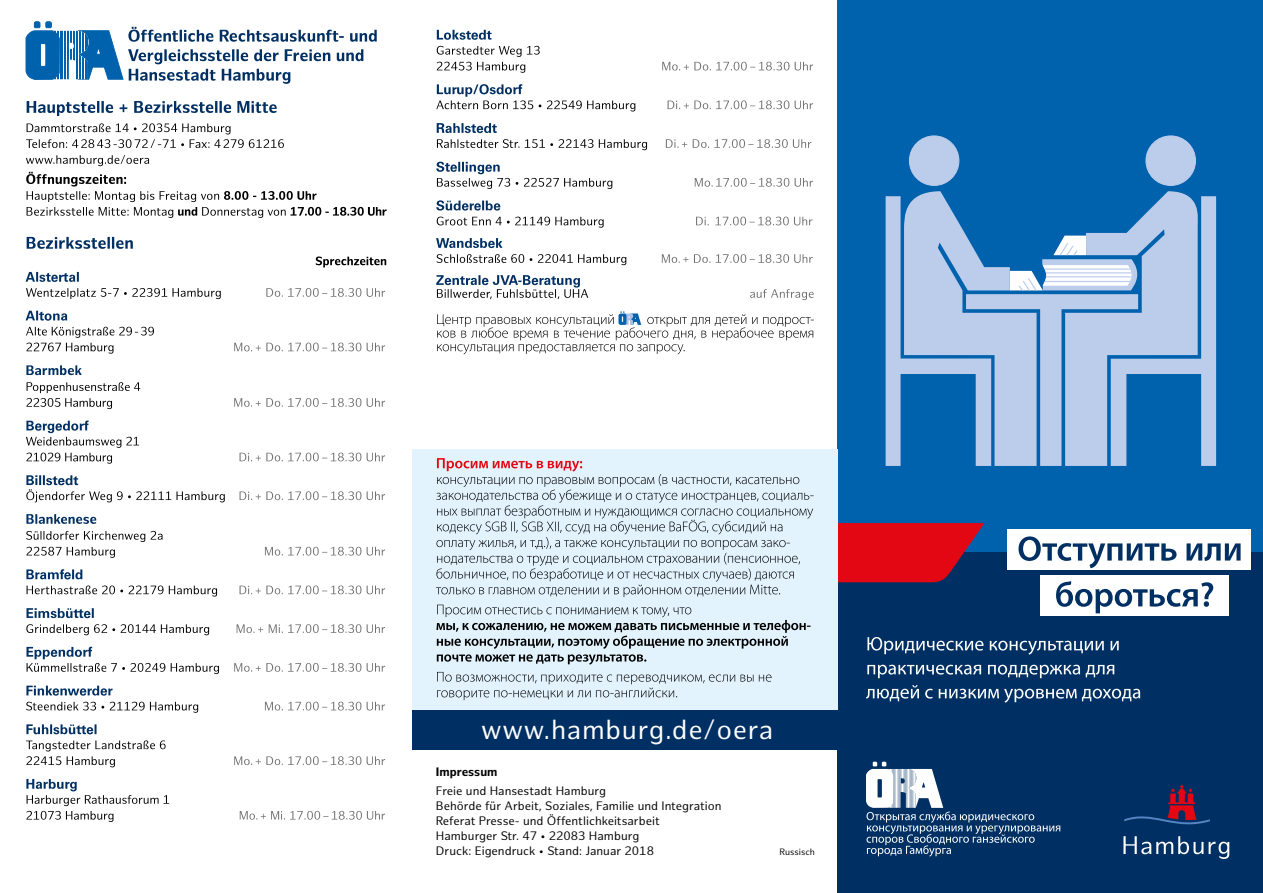
<style>
.page{position:relative;width:1263px;height:893px;background:#fff}
.page>*{position:absolute;margin:0;border:0;box-sizing:border-box;transform-origin:0 0}
.t1{font:27px "Hamburg Sans";letter-spacing:.025em;color:#fff}
.t2{font:12px/15px "Hamburg Sans";color:#000}
.t3{font:700 12px "Hamburg Sans";color:#000}
.t4{font:9px "Hamburg Sans";color:#000}
</style>
<div class="page">
<div style="left:838px;top:0;width:425px;height:553px;background:#0061ad"></div>
<div style="left:909px;top:136px;width:50px;height:49px;background:#bccdeb;border-radius:50%"></div>
<div style="left:909px;top:136px;width:50px;height:50px;border:1px solid #bccdeb;border-radius:50%"></div>
<div style="left:1146px;top:136px;width:49px;height:49px;background:#bccdeb;border-radius:50%"></div>
<div style="left:1146px;top:136px;width:50px;height:50px;border:1px solid #bccdeb;border-radius:50%"></div>
<svg style="left:886px;top:191px;width:330px;height:275px"></svg>
<div style="left:838px;top:553px;width:425px;height:340px;background:#003063"></div>
<svg style="left:1123px;top:836px;width:106px;height:23px"></svg>
<svg style="left:1124px;top:785px;width:86px;height:40px"></svg>
<svg style="left:838px;top:523px;width:146px;height:59px"></svg>
<div style="left:412px;top:449px;width:426px;height:289px;background:#e2f3fd"></div>
<div style="left:412px;top:710px;width:426px;height:40px;background:#003063"></div>
<svg style="left:240px;top:811px;width:145px;height:9px"></svg>
<svg style="left:26px;top:779px;width:143px;height:43px"></svg>
<svg style="left:234px;top:756px;width:151px;height:9px"></svg>
<svg style="left:26px;top:740px;width:140px;height:27px"></svg>
<svg style="left:26px;top:724px;width:71px;height:10px"></svg>
<svg style="left:265px;top:702px;width:120px;height:8px"></svg>
<svg style="left:26px;top:702px;width:172px;height:11px"></svg>
<svg style="left:26px;top:686px;width:87px;height:10px"></svg>
<svg style="left:234px;top:663px;width:151px;height:9px"></svg>
<svg style="left:27px;top:647px;width:192px;height:27px"></svg>
<svg style="left:237px;top:624px;width:148px;height:9px"></svg>
<svg style="left:26px;top:624px;width:183px;height:11px"></svg>
<svg style="left:27px;top:608px;width:67px;height:10px"></svg>
<svg style="left:240px;top:585px;width:145px;height:9px"></svg>
<svg style="left:27px;top:585px;width:190px;height:12px"></svg>
<svg style="left:26px;top:569px;width:56px;height:10px"></svg>
<svg style="left:265px;top:547px;width:120px;height:9px"></svg>
<svg style="left:26px;top:531px;width:136px;height:27px"></svg>
<svg style="left:26px;top:514px;width:70px;height:10px"></svg>
<svg style="left:240px;top:491px;width:145px;height:9px"></svg>
<svg style="left:26px;top:475px;width:199px;height:27px"></svg>
<svg style="left:240px;top:453px;width:145px;height:8px"></svg>
<svg style="left:26px;top:420px;width:113px;height:44px"></svg>
<svg style="left:234px;top:398px;width:151px;height:9px"></svg>
<svg style="left:26px;top:382px;width:114px;height:27px"></svg>
<svg style="left:26px;top:365px;width:56px;height:10px"></svg>
<svg style="left:234px;top:343px;width:151px;height:8px"></svg>
<svg style="left:26px;top:327px;width:128px;height:27px"></svg>
<svg style="left:26px;top:311px;width:41px;height:10px"></svg>
<svg style="left:266px;top:288px;width:119px;height:9px"></svg>
<svg style="left:26px;top:288px;width:195px;height:11px"></svg>
<svg style="left:26px;top:272px;width:53px;height:10px"></svg>
<svg style="left:316px;top:256px;width:70px;height:11px"></svg>
<svg style="left:27px;top:237px;width:106px;height:12px"></svg>
<svg style="left:26px;top:172px;width:361px;height:46px"></svg>
<svg style="left:26px;top:155px;width:123px;height:11px"></svg>
<svg style="left:26px;top:123px;width:258px;height:25px"></svg>
<svg style="left:27px;top:101px;width:250px;height:15px"></svg>
<svg style="left:26px;top:21px;width:351px;height:63px"></svg>
<svg style="left:866px;top:685px;width:274px;height:18px"></svg>
<svg style="left:867px;top:665px;width:247px;height:13px"></svg>
<svg style="left:867px;top:637px;width:252px;height:18px"></svg>
<div style="left:1008px;top:530px;width:243px;height:40px;background:#fff"></div>
<svg style="left:1018px;top:536px;width:222px;height:32px"></svg>
<div style="left:1040px;top:576px;width:189px;height:40px;background:#fff"></div>
<svg style="left:1056px;top:581px;width:157px;height:32px"></svg>
<svg style="left:866px;top:762px;width:194px;height:94px"></svg>
<svg style="left:437px;top:672px;width:334px;height:28px"></svg>
<svg style="left:436px;top:605px;width:374px;height:60px"></svg>
<svg style="left:436px;top:458px;width:377px;height:139px"></svg>
<svg style="left:750px;top:289px;width:64px;height:11px"></svg>
<svg style="left:436px;top:275px;width:152px;height:24px"></svg>
<svg style="left:662px;top:254px;width:151px;height:9px"></svg>
<svg style="left:437px;top:254px;width:189px;height:11px"></svg>
<svg style="left:436px;top:238px;width:66px;height:10px"></svg>
<svg style="left:696px;top:217px;width:116px;height:8px"></svg>
<svg style="left:437px;top:217px;width:167px;height:11px"></svg>
<svg style="left:436px;top:200px;width:64px;height:11px"></svg>
<svg style="left:695px;top:178px;width:118px;height:9px"></svg>
<svg style="left:436px;top:162px;width:176px;height:27px"></svg>
<svg style="left:666px;top:139px;width:145px;height:9px"></svg>
<svg style="left:437px;top:139px;width:210px;height:11px"></svg>
<svg style="left:437px;top:123px;width:60px;height:10px"></svg>
<svg style="left:667px;top:100px;width:146px;height:9px"></svg>
<svg style="left:436px;top:84px;width:199px;height:28px"></svg>
<svg style="left:662px;top:62px;width:151px;height:9px"></svg>
<svg style="left:437px;top:46px;width:103px;height:27px"></svg>
<svg style="left:437px;top:30px;width:55px;height:10px"></svg>
<svg style="left:437px;top:311px;width:377px;height:43px"></svg>
<h1 class="t1" style="left:481px;top:714px;width:294px">www.hamburg.de/oera</h1>
<p class="t3" style="left:436px;top:764px;width:63px">Impressum</p>
<p class="t2" style="left:436px;top:784px;width:287px">Freie und Hansestadt Hamburg<br>Behörde für Arbeit, Soziales, Familie und Integration Referat Presse- und Öffentlichkeitsarbeit Hamburger Str. 47 • 22083 Hamburg<br>Druck: Eigendruck • Stand: Januar 2018</p>
<p class="t4" style="left:779px;top:846px;width:37px">Russisch</p>
</div>
